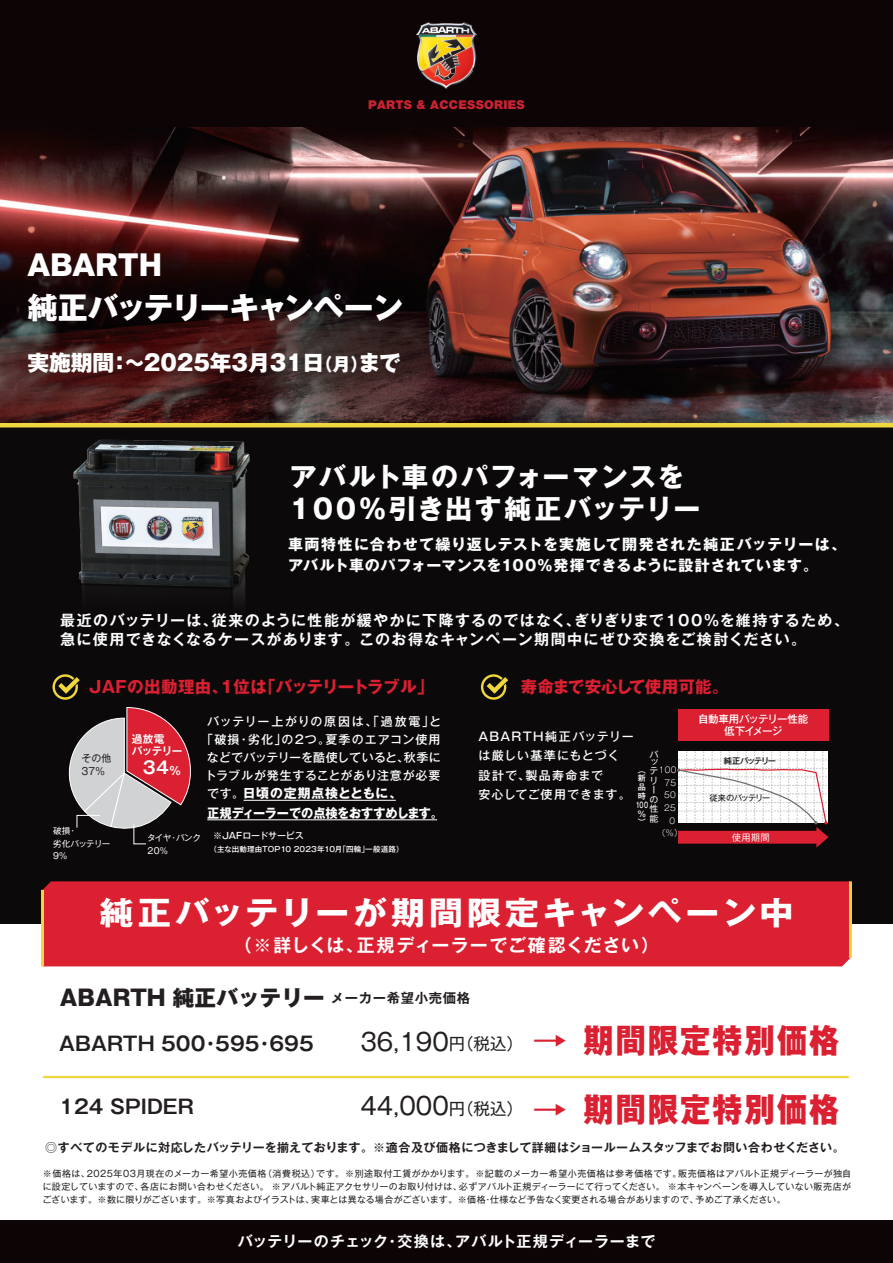
<style>
.page{position:relative;width:893px;height:1263px;background:#fff}
.page>*{position:absolute;margin:0;border:0;box-sizing:border-box;transform-origin:0 0}
.t1{font:800 33px "Gothic MB101 Pro";letter-spacing:.075em;color:#da2031;scale:.91 1}
.t2{font:700 32.25px "Gothic MB101 Pro";letter-spacing:.1em;color:#fff;scale:1.05 1}
.t3{font:31.5px "ABART Hheavy";letter-spacing:.005em;color:#fff}
.t4{font:800 30px "Gothic MB101 Pro";letter-spacing:-.045em;color:#fff}
.t5{font:700 27px/31.5px "Gothic MB101 Pro";letter-spacing:.065em;color:#fff}
.t6{font:24px "Gothic MB101 Pro";color:#231f20}
.t7{font:800 21.75px "Gothic MB101 Pro";color:#231f20}
.t8{font:800 21.75px "Gothic MB101 Pro";color:#fff}
.t9{font:700 19.5px "Gothic MB101 Pro De";color:#231f20}
.t10{font:700 18px "Gothic MB101 Pro De";letter-spacing:.045em;color:#fff}
.t11{font:700 17.1px "Gothic MB101 Pro De";color:#fff}
.t12{font:700 16.5px "Gothic MB101 Pro";letter-spacing:.025em;color:#da2031}
.t13{font:700 16.5px "Gothic MB101 Pro";letter-spacing:.005em;color:#da2031}
.t14{font:700 15px/19.5px "Gothic MB101 Pro De";letter-spacing:.07em;color:#fff}
.t15{font:700 15px/21px "Gothic MB101 Pro";letter-spacing:.045em;color:#fff}
.t16{font:700 15px "Gothic MB101 Pro De";letter-spacing:.01em;color:#fff}
.t17{font:700 12.9px/19.5px "Gothic MB101 Pro";color:#fff}
.t18{font:900 12.15px "Abarth";letter-spacing:.025em;color:#ca2432}
.t19{font:500 12px/18px "Gothic MB101 Pro";letter-spacing:.065em;color:#fff;text-align:center}
.t20{font:700 12px "Gothic MB101 Pro De";letter-spacing:.035em;color:#231f20}
.t21{font:700 10.65px/12.8px "Gothic MB101 Pro De";letter-spacing:-.065em;color:#fff}
.t22{font:500 10.5px/12.6px "Gothic MB101 Pro";letter-spacing:-.08em;color:#fff;text-align:center}
.t23{font:10.05px/12.9px "Gothic MB101 Pro";color:#231f20}
.t24{font:500 9.3px "Gothic BBB Pro";color:#fff}
.t25{font:9px/12.8px "Gothic MB101 Pro";letter-spacing:.01em;color:#231f20;text-align:justify}
.t26{font:500 9px "Gothic MB101 Pro";letter-spacing:-.015em;color:#fff}
.t27{font:8.85px/9.6px "Gothic MB101 Pro";color:#fff}
.t28{font:8.55px/12.9px "Gothic MB101 Pro";letter-spacing:-.065em;color:#fff}
.t29{font:300 8.25px/12.5px "Gothic MB101 Pro";letter-spacing:.05em;color:#fff;text-align:justify}
.t30{font:8.25px "Gothic MB101 Pro";letter-spacing:-.125em;color:#030303}
.t31{font:500 8.25px "Gothic MB101 Pro";letter-spacing:-.145em;color:#030303}
.t32{font:500 7.95px/8.9px "Gothic MB101 Pro";color:#fff;text-align:justify}
.t33{font:500 7.95px "Gothic MB101 Pro";color:#fff;scale:.67 1}
.t34{font:500 7.5px "Gothic MB101 Pro";letter-spacing:.015em;color:#fff}
.s1{font-size:18px}
.s2{font-weight:500;font-size:12px}
.s3{font-size:11.4px}
.s4{font-family:"Gothic MB101 Pro De";font-weight:700;font-size:13.35px}
.s5{font-size:16.5px}
.s6{font-size:34.95px}
.s7{font-family:"Koz Go Pr 6 N";font-weight:400}
</style>
<div class="page">
<div style="left:0;top:419px;width:893px;height:505px;background:#0c090a"></div>
<div style="left:43px;top:881px;width:807px;height:85px;background:#da2031"></div>
<img style="left:73px;top:439px;width:177px;height:164px">
<svg style="left:53px;top:674px;width:27px;height:26px"></svg>
<svg style="left:481px;top:674px;width:27px;height:26px"></svg>
<hr style="left:243px;top:800px;width:153px;height:1px;background:#fff">
<hr style="left:207px;top:819px;width:230px;height:1px;background:#fff">
<svg style="left:68px;top:707px;width:123px;height:138px"></svg>
<div style="left:678px;top:709px;width:151px;height:32px;background:#da2031"></div>
<div style="left:0;top:0;width:893px;height:128px;background:#0d0406"></div>
<svg style="left:448px;top:22px;width:16px;height:2px"></svg>
<div style="left:0;top:1220px;width:893px;height:43px;background:#0d0406"></div>
<hr style="left:43px;top:1076px;width:806px;height:2px;background:#f0d73e">
<hr style="left:41px;top:890px;width:3px;height:76px;background:#f0d73e">
<hr style="left:849px;top:881px;width:3px;height:77px;background:#f0d73e">
<img style="left:0;top:128px;width:893px;height:295px">
<hr style="left:0;top:423px;width:893px;height:4px;background:#f0d73e">
<svg style="left:677px;top:751px;width:151px;height:97px;background:#d2b6b9"></svg>
<h3 class="t18" style="left:368px;top:97px;width:158px">PARTS &amp; ACCESSORIES</h3>
<h3 class="t3" style="left:28px;top:246px;width:136px">ABARTH</h3>
<h3 class="t4" style="left:28px;top:283px;width:377px">純正バッテリーキャンペーン</h3>
<h3 class="t8" style="left:27px;top:344px;width:375px">実施期間：～2025年3月31日<span class="s1">（月）</span>まで</h3>
<h3 class="t5" style="left:290px;top:458px;width:412px">アバルト車のパフォーマンスを<br>100％引き出す純正バッテリー</h3>
<h3 class="t15" style="left:288px;top:531px;width:560px">車両特性に合わせて繰り返しテストを実施して開発された純正バッテリーは、アバルト車のパフォーマンスを100%発揮できるように設計されています。</h3>
<h3 class="t14" style="left:60px;top:608px;width:790px">最近のバッテリーは、従来のように性能が緩やかに下降するのではなく、ぎりぎりまで100％を維持するため、急に使用できなくなるケースがあります。このお得なキャンペーン期間中にぜひ交換をご検討ください。</h3>
<h3 class="t12" style="left:89px;top:673px;width:346px">JAFの出動理由、1位は「バッテリートラブル」</h3>
<h3 class="t19" style="left:201px;top:711px;width:241px">バッテリー上がりの原因は、「過放電」と「破損・劣化」の2つ。夏季のエアコン使用などでバッテリーを酷使していると、秋季にトラブルが発生することがあり注意が必要</h3>
<h3 class="t17" style="left:207px;top:782px;width:238px"><span class="s2">です。</span>日頃の定期点検とともに、<br>正規ディーラーでの点検をおすすめします。</h3>
<p class="t26" style="left:213px;top:828px;width:92px">※JAFロードサービス</p>
<p class="t34" style="left:210px;top:842px;width:196px">（主な出動理由TOP10 2023年10月「四輪」一般道路）</p>
<h3 class="t13" style="left:521px;top:673px;width:209px">寿命まで安心して使用可能。</h3>
<h3 class="t19" style="left:478px;top:725px;width:157px;line-height:19.5px;text-align:left">ABARTH純正バッテリーは厳しい基準にもとづく設計で、製品寿命まで<br>安心してご使用できます。</h3>
<p class="t22" style="left:698px;top:711px;width:112px">自動車用バッテリー性能低下イメージ</p>
<p class="t21" style="left:132px;top:731px;width:52px">過放電<br>バッテリー</p>
<p class="t27" style="left:650px;top:749px;width:10px;line-height:7.8px">バッ</p>
<p class="t27" style="left:650px;top:765px;width:10px">テリーの性能</p>
<p class="t23" style="left:81px;top:750px;width:32px">その他<br>37%</p>
<p class="t31" style="left:724px;top:754px;width:54px">純正バッテリー</p>
<p class="t30" style="left:709px;top:791px;width:62px">従来のバッテリー</p>
<h3 class="t11" style="left:143px;top:753px;width:40px">34<span class="s3">%</span></h3>
<p class="t29" style="left:664px;top:762px;width:14px;text-indent:-5px">100<br>75<br>50</p>
<p class="t29" style="left:664px;top:800px;width:13px;line-height:13px;text-align:center">25<br>0</p>
<p class="t32" style="left:638px;top:764px;width:9px">（新品</p>
<p class="t32" style="left:638px;top:788px;width:14px;line-height:16.5px">時　％</p>
<p class="t32" style="left:638px;top:816px;width:9px">）</p>
<p class="t33" style="left:636px;top:798px;width:20px">100</p>
<p class="t28" style="left:53px;top:823px;width:59px">破損・<br>劣化バッテリー<br>9%</p>
<p class="t28" style="left:147px;top:830px;width:55px">タイヤ・パンク<br>20%</p>
<p class="t29" style="left:657px;top:825px;width:27px">（%）</p>
<p class="t24" style="left:732px;top:830px;width:39px">使用期間</p>
<h2 class="t2" style="left:100px;top:886px;width:662px">純正バッテリーが期間限定キャンペーン中</h2>
<h3 class="t10" style="left:234px;top:930px;width:427px">（※詳しくは、正規ディーラーでご確認ください）</h3>
<h3 class="t7" style="left:60px;top:979px;width:412px">ABARTH 純正バッテリー<span class="s4">メーカー希望小売価格</span></h3>
<h3 class="t9" style="left:59px;top:1027px;width:256px">ABARTH 500・595・695</h3>
<h3 class="t9" style="left:59px;top:1090px;width:136px">124 SPIDER</h3>
<h3 class="t6" style="left:360px;top:1022px;width:164px">36,190<span class="s5">円（税込）</span></h3>
<h3 class="t6" style="left:360px;top:1086px;width:164px">44,000<span class="s5">円（税込）</span></h3>
<h1 class="t1" style="left:532px;top:1012px;width:339px"><span class="s6">→</span> 期間限定特別価格</h1>
<h1 class="t1" style="left:532px;top:1082px;width:339px"><span class="s6">→</span> 期間限定特別価格</h1>
<h3 class="t20" style="left:45px;top:1137px;width:801px"><span class="s7">◎</span>すべてのモデルに対応したバッテリーを揃えております。※適合及び価格につきまして詳細はショールームスタッフまでお問い合わせください。</h3>
<p class="t25" style="left:42px;top:1166px;width:810px">※価格は、2025年03月現在のメーカー希望小売価格（消費税込）です。 ※別途取付工賃がかかります。 ※記載のメーカー希望小売価格は参考価格です。販売価格はアバルト正規ディーラーが独自に設定していますので、各店にお問い合わせください。 ※アバルト純正アクセサリーのお取り付けは、必ずアバルト正規ディーラーにて行ってください。 ※本キャンペーンを導入していない販売店がございます。※数に限りがございます。※写真およびイラストは、実車とは異なる場合がございます。※価格・仕様など予告なく変更される場合がありますので、予めご了承ください。</p>
<h3 class="t16" style="left:238px;top:1228px;width:419px">バッテリーのチェック・交換は、アバルト正規ディーラーまで</h3>
</div>
